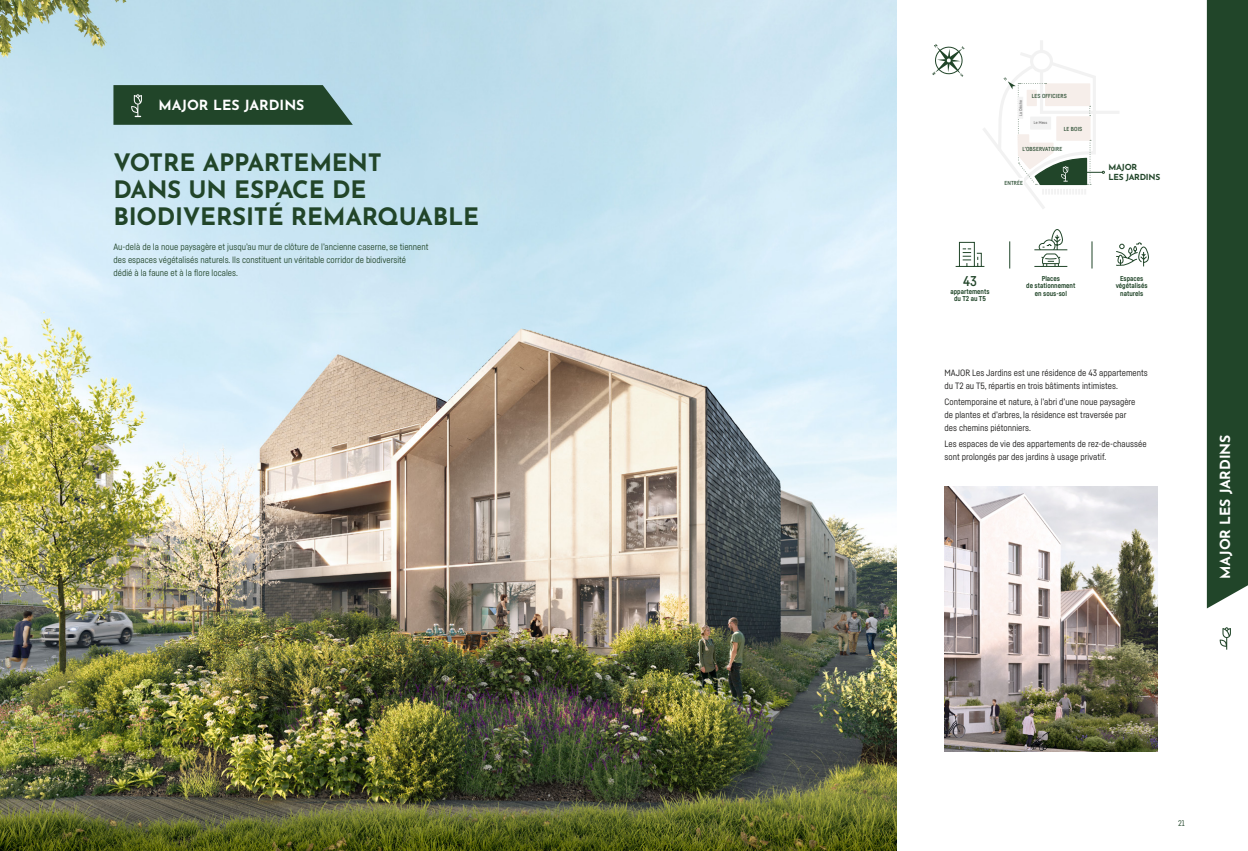
<style>
.page{position:relative;width:1248px;height:851px;background:#fff}
.page>*{position:absolute;margin:0;border:0;box-sizing:border-box;transform-origin:0 0}
.t1{font:700 24px/27px "Josefin Sans";letter-spacing:-.01em;color:#214529}
.t2{font:700 14px "Josefin Sans";letter-spacing:-.01em;color:#fff}
.t3{font:500 14px "Fabrikat";color:#214529}
.t4{font:9px/13px "Fabrikat";color:#181716}
.t5{font:9px/13px "Fabrikat";color:#214529}
.t6{font:700 8.3px/10px "Josefin Sans";letter-spacing:-.03em;color:#214529}
.t7{font:8px "Fabrikat";color:#214529}
.t8{font:700 7px/7.5px "Fabrikat";color:#214529;text-align:center}
.t9{font:500 5.7px "Fabrikat";letter-spacing:.02em;color:#214529}
.t10{font:500 4px "Fabrikat";letter-spacing:.02em;color:#6e6e6e}
</style>
<div class="page">
<img style="left:0;top:0;width:896px;height:850px">
<img style="left:944px;top:486px;width:213px;height:265px">
<svg style="left:955px;top:241px;width:30px;height:26px"></svg>
<svg style="left:1009px;top:241px;width:1px;height:27px"></svg>
<svg style="left:1091px;top:241px;width:1px;height:27px"></svg>
<hr style="left:1034px;top:266px;width:33px;height:1px;background:#214529">
<svg style="left:1034px;top:229px;width:34px;height:37px"></svg>
<svg style="left:1116px;top:242px;width:33px;height:25px"></svg>
<svg style="left:113px;top:85px;width:240px;height:40px;background:#2d5138"></svg>
<svg style="left:932px;top:41px;width:187px;height:168px"></svg>
<div style="left:1206px;top:0;width:41px;height:608px;background:#214529"></div>
<svg style="left:1219px;top:627px;width:11px;height:23px"></svg>
<h2 class="t2" style="left:158px;top:93px;width:147px">MAJOR LES JARDINS</h2>
<h1 class="t1" style="left:113px;top:146px;width:367px">VOTRE APPARTEMENT<br>DANS UN ESPACE DE<br>BIODIVERSITÉ REMARQUABLE</h1>
<p class="t5" style="left:113px;top:240px;width:316px">Au-delà de la noue paysagère et jusqu’au mur de clôture de l’ancienne caserne, se tiennent des espaces végétalisés naturels. Ils constituent un véritable corridor de biodiversité<br>dédié à la faune et à la flore locales.</p>
<p class="t10" style="left:1018px;top:116px;width:18px;rotate:-90deg">La Crèche</p>
<p class="t9" style="left:1031px;top:92px;width:37px">LES OFFICIERS</p>
<p class="t10" style="left:1033px;top:120px;width:15px">Le Mess</p>
<p class="t9" style="left:1022px;top:145px;width:41px">L’OBSERVATOIRE</p>
<p class="t9" style="left:1063px;top:126px;width:20px">LE BOIS</p>
<p class="t9" style="left:1004px;top:179px;width:20px">ENTRÉE</p>
<p class="t6" style="left:1108px;top:161px;width:53px">MAJOR<br>LES JARDINS</p>
<h2 class="t3" style="left:963px;top:273px;width:15px">43</h2>
<p class="t8" style="left:950px;top:287px;width:41px">appartements du T2 au T5</p>
<p class="t8" style="left:1026px;top:274px;width:51px">Places<br>de stationnement en sous-sol</p>
<p class="t8" style="left:1115px;top:274px;width:33px">Espaces végétalisés naturels</p>
<p class="t4" style="left:944px;top:366px;width:205px">MAJOR Les Jardins est une résidence de 43 appartements du T2 au T5, répartis en trois bâtiments intimistes.</p>
<p class="t4" style="left:944px;top:395px;width:192px">Contemporaine et nature, à l’abri d’une noue paysagère de plantes et d’arbres, la résidence est traversée par des chemins piétonniers.</p>
<p class="t4" style="left:944px;top:436px;width:203px">Les espaces de vie des appartements de rez-de-chaussée sont prolongés par des jardins à usage privatif.</p>
<h2 class="t2" style="left:1212px;top:578px;width:145px;rotate:-90deg">MAJOR LES JARDINS</h2>
<p class="t7" style="left:1177px;top:818px;width:8px">21</p>
</div>
